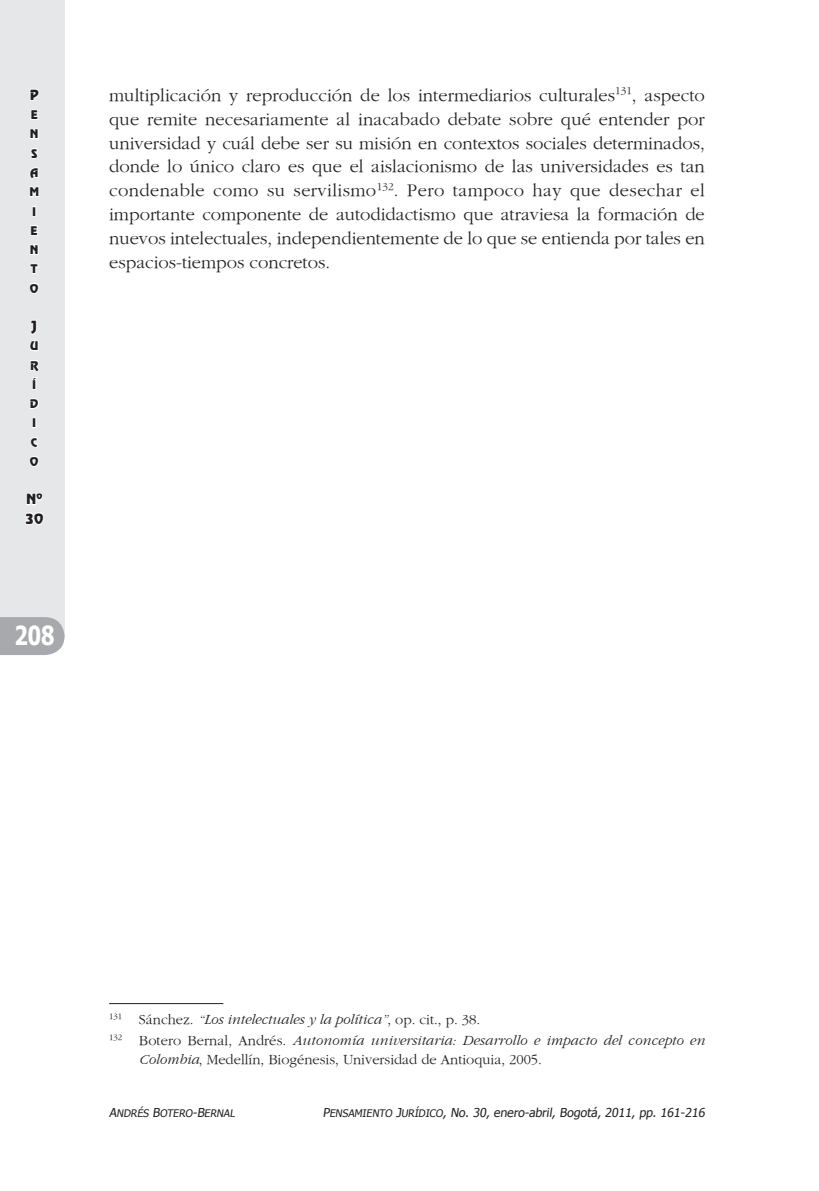
<style>
.page{position:relative;width:819px;height:1191px;background:#fff}
.page>*{position:absolute;margin:0;border:0;box-sizing:border-box;transform-origin:0 0}
.t1{font:700 26.25px "Tahoma";color:#fff;scale:.8 1}
.t2{font:18.38px/23.8px "Gourmand";color:#231f20;text-align:justify}
.t3{font:italic 14.53px/21.3px "Gourmand";letter-spacing:.005em;color:#231f20}
.t4{font:14.53px "Gourmand";color:#231f20}
.t5{font:14px/19.2px "Revue BT Regular SC850";color:#231f20}
.t6{font:12.25px "Tahoma";color:#231f20}
.t7{font:11.9px/19.2px "Revue BT Regular SC850";color:#231f20}
.t8{font:10.33px "Tahoma SC850";color:#231f20}
.s1{font-style:normal}
.s2{font-style:italic}
.s3{font-size:12.25px}
.s4{font-family:"Tahoma SC850"}
.s5{font-family:"Tahoma SC850";font-size:10.33px}
</style>
<div class="page">
<div style="left:0;top:0;width:64px;height:637px;background:#e6e7e9"></div>
<div style="left:0;top:617px;width:64px;height:38px;background:#a8a9ad"></div>
<svg style="left:29px;top:89px;width:10px;height:12px"></svg>
<svg style="left:31px;top:109px;width:8px;height:11px"></svg>
<svg style="left:30px;top:129px;width:9px;height:10px"></svg>
<svg style="left:30px;top:148px;width:8px;height:11px"></svg>
<svg style="left:29px;top:167px;width:10px;height:30px"></svg>
<div style="left:32px;top:206px;width:4px;height:10px;border:2px solid #fff"></div>
<svg style="left:30px;top:225px;width:9px;height:11px"></svg>
<svg style="left:30px;top:244px;width:9px;height:11px"></svg>
<svg style="left:30px;top:264px;width:9px;height:10px"></svg>
<svg style="left:29px;top:283px;width:10px;height:11px"></svg>
<svg style="left:29px;top:320px;width:10px;height:31px"></svg>
<svg style="left:30px;top:360px;width:10px;height:30px"></svg>
<svg style="left:29px;top:398px;width:10px;height:11px"></svg>
<div style="left:32px;top:418px;width:4px;height:10px;border:2px solid #fff"></div>
<svg style="left:30px;top:437px;width:8px;height:11px"></svg>
<svg style="left:29px;top:456px;width:10px;height:11px"></svg>
<svg style="left:25px;top:493px;width:19px;height:32px"></svg>
<hr style="left:109px;top:1003px;width:114px;height:1px;background:#231f20">
<p class="t5" style="left:30px;top:85px;width:11px">P</p>
<p class="t7" style="left:29px;top:105px;width:11px">E<br>N<br>S<br>A<br>M<br>I<br>E<br>N<br>T<br>O</p>
<p class="t5" style="left:31px;top:316px;width:7px">J</p>
<p class="t7" style="left:30px;top:336px;width:10px">U<br>R<br>Í<br>D<br>I<br>C<br>O</p>
<p class="t5" style="left:25px;top:489px;width:20px">Nº<br>30</p>
<h1 class="t1" style="left:14px;top:617px;width:52px">208</h1>
<p class="t2" style="left:109px;top:83px;width:597px">multiplicación y reproducción de los intermediarios culturales<sup>131</sup>, aspecto que remite necesariamente al inacabado debate sobre qué entender por universidad y cuál debe ser su misión en contextos sociales determinados, donde lo único claro es que el aislacionismo de las universidades es tan condenable como su servilismo<sup>132</sup>. Pero tampoco hay que desechar el importante componente de autodidactismo que atraviesa la formación de nuevos intelectuales, independientemente de lo que se entienda por tales en espacios-tiempos concretos.</p>
<p class="t3" style="left:109px;top:1008px;width:597px"><sup>131</sup> <span class="s1">Sánchez.</span> “Los intelectuales y la política”<span class="s1">, op. cit., p. 38.<br></span><sup>132</sup> <span class="s1">Botero Bernal, Andrés.</span> Autonomía universitaria: Desarrollo e impacto del concepto en</p>
<p class="t4" style="left:139px;top:1052px;width:404px"><span class="s2">Colombia</span>, Medellín, Biogénesis, Universidad de Antioquia, 2005.</p>
<p class="t8" style="left:109px;top:1105px;width:128px"><span class="s3">A</span>NDRÉS <span class="s3">B</span>OTERO<span class="s3">-B</span>ERNAL</p>
<p class="t6" style="left:323px;top:1103px;width:385px"><span class="s4">P</span><span class="s5">ENSAMIENTO</span> <span class="s4">J</span><span class="s5">URÍDICO</span><span class="s4">,</span> No. 30, enero-abril, Bogotá, 2011, pp. 161-216</p>
</div>
